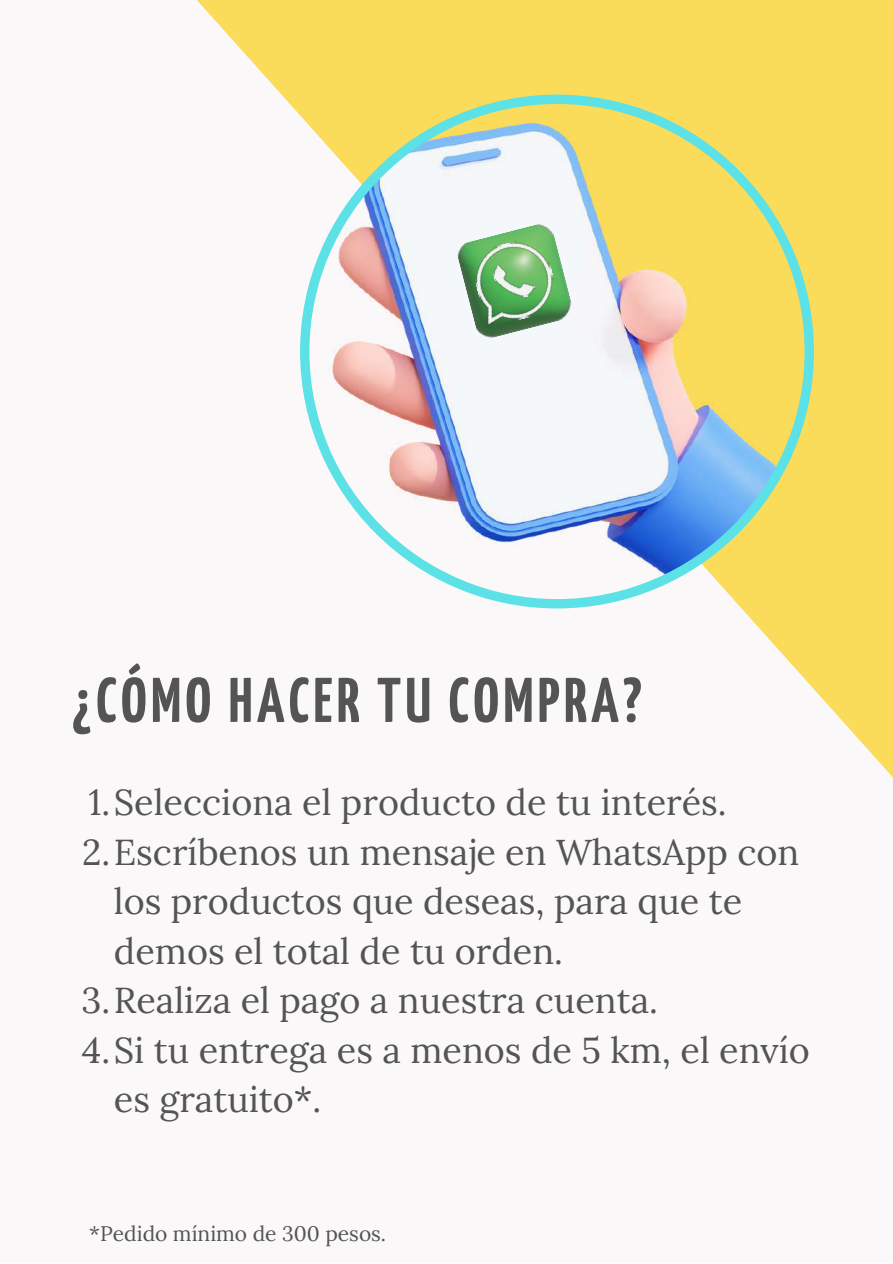
<style>
.page{position:relative;width:893px;height:1264px;background:#fff}
.page>*{position:absolute;margin:0;border:0;box-sizing:border-box;transform-origin:0 0}
.t1{font:700 63px "Yanone Kaffeesatz";letter-spacing:.065em;color:#545454}
.t2{font:36px "Lora";color:#545454}
.t3{font:21px "Lora";color:#545454}
</style>
<div class="page">
<div style="left:0;top:0;width:892px;height:1262px;background:#faf8f8"></div>
<svg style="left:197px;top:0;width:695px;height:776px"></svg>
<svg style="left:300px;top:95px;width:513px;height:513px"></svg>
<img style="left:454px;top:221px;width:121px;height:120px">
<img style="left:469px;top:235px;width:91px;height:92px">
<h1 class="t1" style="left:72px;top:675px;width:570px">¿CÓMO HACER TU COMPRA?</h1>
<p class="t2" style="left:88px;top:779px;width:639px">1.Selecciona el producto de tu interés.</p>
<p class="t2" style="left:82px;top:828px;width:718px">2.Escríbenos un mensaje en WhatsApp con</p>
<p class="t2" style="left:114px;top:878px;width:629px">los productos que deseas, para que te</p>
<p class="t2" style="left:114px;top:927px;width:450px">demos el total de tu orden.</p>
<p class="t2" style="left:81px;top:977px;width:578px">3.Realiza el pago a nuestra cuenta.</p>
<p class="t2" style="left:82px;top:1026px;width:729px">4.Si tu entrega es a menos de 5 km, el envío</p>
<p class="t2" style="left:114px;top:1076px;width:209px">es gratuito*.</p>
<p class="t3" style="left:89px;top:1219px;width:298px">*Pedido mínimo de 300 pesos.</p>
</div>
